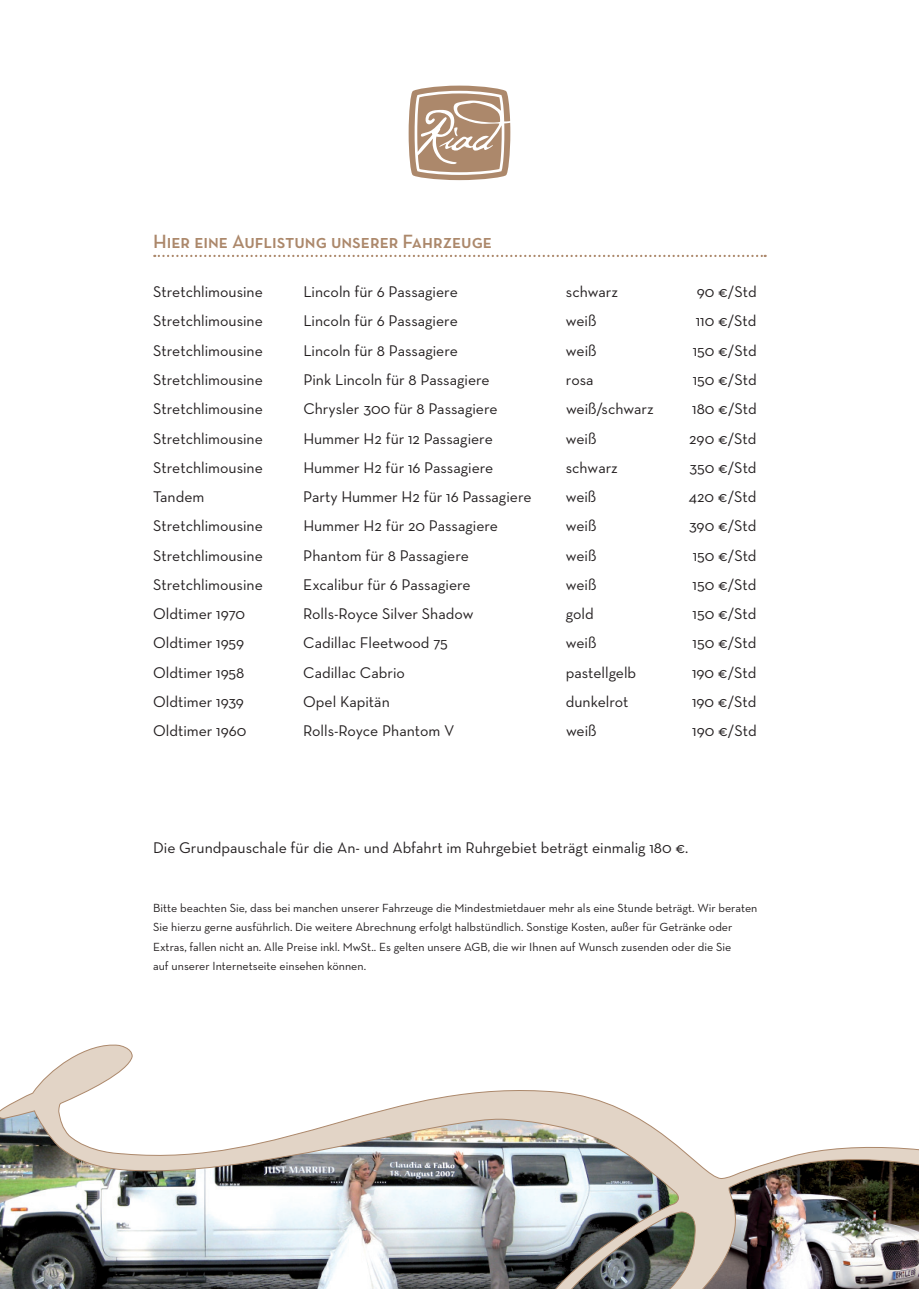
<style>
.page{position:relative;width:919px;height:1289px;background:#fff}
.page>*{position:absolute;margin:0;border:0;box-sizing:border-box;transform-origin:0 0}
.t1{font:19.5px "Neutra Text Demi SC";color:#ac886b}
.t2{font:15.75px "Neutra Text";color:#231f20}
.t3{font:12px/19.5px "Neutra Text";color:#231f20}
</style>
<div class="page">
<img style="left:0;top:1044px;width:918px;height:244px">
<svg style="left:525px;top:1211px;width:173px;height:77px;background:#747874"></svg>
<svg style="left:408px;top:86px;width:102px;height:94px"></svg>
<svg style="left:154px;top:255px;width:611px;height:2px"></svg>
<p class="t1" style="left:153px;top:230px;width:340px">Hier eine Auflistung unserer Fahrzeuge</p>
<p class="t2" style="left:153px;top:286px;width:111px">Stretchlimousine</p>
<p class="t2" style="left:303px;top:286px;width:156px">Lincoln für 6 Passagiere</p>
<p class="t2" style="left:566px;top:286px;width:53px">schwarz</p>
<p class="t2" style="left:696px;top:286px;width:61px">90 €/Std</p>
<p class="t2" style="left:153px;top:315px;width:111px">Stretchlimousine</p>
<p class="t2" style="left:303px;top:315px;width:156px">Lincoln für 6 Passagiere</p>
<p class="t2" style="left:566px;top:315px;width:32px">weiß</p>
<p class="t2" style="left:695px;top:315px;width:62px">110 €/Std</p>
<p class="t2" style="left:153px;top:344px;width:111px">Stretchlimousine</p>
<p class="t2" style="left:303px;top:344px;width:156px">Lincoln für 8 Passagiere</p>
<p class="t2" style="left:566px;top:344px;width:32px">weiß</p>
<p class="t2" style="left:692px;top:344px;width:65px">150 €/Std</p>
<p class="t2" style="left:153px;top:373px;width:111px">Stretchlimousine</p>
<p class="t2" style="left:303px;top:373px;width:188px">Pink Lincoln für 8 Passagiere</p>
<p class="t2" style="left:566px;top:373px;width:29px">rosa</p>
<p class="t2" style="left:692px;top:373px;width:65px">150 €/Std</p>
<p class="t2" style="left:153px;top:403px;width:111px">Stretchlimousine</p>
<p class="t2" style="left:303px;top:403px;width:196px">Chrysler 300 für 8 Passagiere</p>
<p class="t2" style="left:566px;top:403px;width:89px">weiß/schwarz</p>
<p class="t2" style="left:692px;top:403px;width:66px">180 €/Std</p>
<p class="t2" style="left:153px;top:432px;width:111px">Stretchlimousine</p>
<p class="t2" style="left:303px;top:432px;width:191px">Hummer H2 für 12 Passagiere</p>
<p class="t2" style="left:566px;top:432px;width:32px">weiß</p>
<p class="t2" style="left:689px;top:432px;width:69px">290 €/Std</p>
<p class="t2" style="left:153px;top:461px;width:111px">Stretchlimousine</p>
<p class="t2" style="left:303px;top:461px;width:191px">Hummer H2 für 16 Passagiere</p>
<p class="t2" style="left:565px;top:461px;width:53px">schwarz</p>
<p class="t2" style="left:689px;top:461px;width:69px">350 €/Std</p>
<p class="t2" style="left:153px;top:490px;width:53px">Tandem</p>
<p class="t2" style="left:303px;top:490px;width:230px">Party Hummer H2 für 16 Passagiere</p>
<p class="t2" style="left:565px;top:490px;width:32px">weiß</p>
<p class="t2" style="left:689px;top:490px;width:69px">420 €/Std</p>
<p class="t2" style="left:153px;top:520px;width:111px">Stretchlimousine</p>
<p class="t2" style="left:303px;top:520px;width:196px">Hummer H2 für 20 Passagiere</p>
<p class="t2" style="left:566px;top:520px;width:32px">weiß</p>
<p class="t2" style="left:689px;top:520px;width:69px">390 €/Std</p>
<p class="t2" style="left:153px;top:549px;width:111px">Stretchlimousine</p>
<p class="t2" style="left:303px;top:549px;width:167px">Phantom für 8 Passagiere</p>
<p class="t2" style="left:566px;top:549px;width:32px">weiß</p>
<p class="t2" style="left:692px;top:549px;width:65px">150 €/Std</p>
<p class="t2" style="left:153px;top:578px;width:111px">Stretchlimousine</p>
<p class="t2" style="left:303px;top:578px;width:169px">Excalibur für 6 Passagiere</p>
<p class="t2" style="left:565px;top:578px;width:32px">weiß</p>
<p class="t2" style="left:692px;top:578px;width:65px">150 €/Std</p>
<p class="t2" style="left:153px;top:607px;width:93px">Oldtimer 1970</p>
<p class="t2" style="left:303px;top:607px;width:172px">Rolls-Royce Silver Shadow</p>
<p class="t2" style="left:565px;top:607px;width:29px">gold</p>
<p class="t2" style="left:692px;top:607px;width:65px">150 €/Std</p>
<p class="t2" style="left:153px;top:637px;width:92px">Oldtimer 1959</p>
<p class="t2" style="left:303px;top:637px;width:146px">Cadillac Fleetwood 75</p>
<p class="t2" style="left:565px;top:637px;width:32px">weiß</p>
<p class="t2" style="left:692px;top:637px;width:65px">150 €/Std</p>
<p class="t2" style="left:153px;top:666px;width:93px">Oldtimer 1958</p>
<p class="t2" style="left:303px;top:666px;width:103px">Cadillac Cabrio</p>
<p class="t2" style="left:565px;top:666px;width:72px">pastellgelb</p>
<p class="t2" style="left:692px;top:666px;width:66px">190 €/Std</p>
<p class="t2" style="left:153px;top:695px;width:92px">Oldtimer 1939</p>
<p class="t2" style="left:303px;top:695px;width:88px">Opel Kapitän</p>
<p class="t2" style="left:565px;top:695px;width:64px">dunkelrot</p>
<p class="t2" style="left:692px;top:695px;width:66px">190 €/Std</p>
<p class="t2" style="left:153px;top:724px;width:95px">Oldtimer 1960</p>
<p class="t2" style="left:303px;top:724px;width:153px">Rolls-Royce Phantom V</p>
<p class="t2" style="left:566px;top:724px;width:32px">weiß</p>
<p class="t2" style="left:692px;top:724px;width:66px">190 €/Std</p>
<p class="t2" style="left:153px;top:841px;width:536px">Die Grundpauschale für die An- und Abfahrt im Ruhrgebiet beträgt einmalig 180 €.</p>
<p class="t3" style="left:153px;top:899px;width:605px">Bitte beachten Sie, dass bei manchen unserer Fahrzeuge die Mindestmietdauer mehr als eine Stunde beträgt. Wir beraten Sie hierzu gerne ausführlich. Die weitere Abrechnung erfolgt halbstündlich. Sonstige Kosten, außer für Getränke oder Extras, fallen nicht an. Alle Preise inkl. MwSt.. Es gelten unsere AGB, die wir Ihnen auf Wunsch zusenden oder die Sie<br>auf unserer Internetseite einsehen können.</p>
</div>
